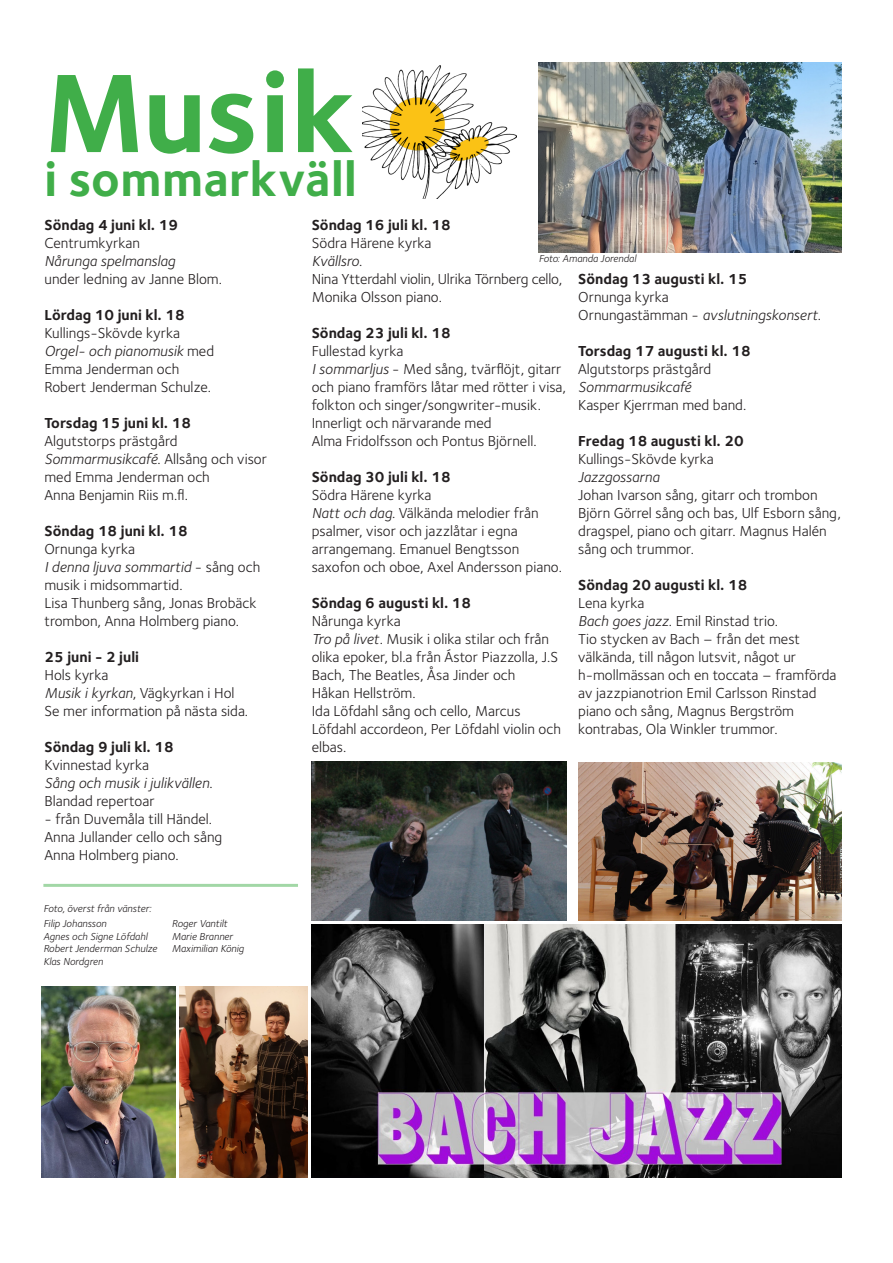
<style>
.page{position:relative;width:893px;height:1263px;background:#fff}
.page>*{position:absolute;margin:0;border:0;box-sizing:border-box;transform-origin:0 0}
.t1{font:700 115.5px "Foundry Sterling OT3";color:#40ae49}
.t2{font:700 49.5px "Foundry Sterling OT3";letter-spacing:.01em;color:#40ae49}
.t3{font:15px/18px "Foundry Sterling OT3";color:#231f20}
.t4{font:700 15px/18px "Foundry Sterling OT3";color:#231f20}
.t5{font:italic 10.5px/12.6px "Foundry Sterling OT3";color:#231f20}
.s1{font-weight:400}
.s2{font-style:italic}
.s3{font-weight:700}
</style>
<div class="page">
<img style="left:180px;top:986px;width:128px;height:191px">
<img style="left:312px;top:924px;width:529px;height:253px">
<img style="left:312px;top:762px;width:254px;height:158px">
<img style="left:578px;top:762px;width:264px;height:158px">
<img style="left:539px;top:63px;width:302px;height:189px">
<img style="left:41px;top:986px;width:134px;height:191px">
<hr style="left:43px;top:884px;width:255px;height:3px;background:#40ae49">
<img style="left:362px;top:66px;width:154px;height:132px">
<p class="t1" style="left:44px;top:21px;width:311px">Musik</p>
<p class="t2" style="left:44px;top:140px;width:314px">i sommarkväll</p>
<p class="t4" style="left:44px;top:215px;width:135px">Söndag 4 juni kl. 19<br><span class="s1">Centrumkyrkan</span></p>
<p class="t3" style="left:44px;top:251px;width:179px"><span class="s2">Nårunga spelmanslag<br></span>under ledning av Janne Blom.</p>
<p class="t3" style="left:44px;top:305px;width:142px"><span class="s3">Lördag 10 juni kl. 18<br></span>Kullings-Skövde kyrka</p>
<p class="t3" style="left:44px;top:341px;width:171px"><span class="s2">Orgel- och pianomusik</span> med<br>Emma Jenderman och<br>Robert Jenderman Schulze.</p>
<p class="t3" style="left:44px;top:413px;width:224px"><span class="s3">Torsdag 15 juni kl. 18<br></span>Algutstorps prästgård<br><span class="s2">Sommarmusikcafé</span>. Allsång och visor med Emma Jenderman och<br>Anna Benjamin Riis m.fl.</p>
<p class="t4" style="left:44px;top:521px;width:145px">Söndag 18 juni kl. 18</p>
<p class="t3" style="left:44px;top:539px;width:217px">Ornunga kyrka<br><span class="s2">I denna ljuva sommartid</span> - sång och musik i midsommartid.<br>Lisa Thunberg sång, Jonas Brobäck trombon, Anna Holmberg piano.</p>
<p class="t3" style="left:44px;top:647px;width:205px"><span class="s3">25 juni - 2 juli<br></span>Hols kyrka<br><span class="s2">Musik i kyrkan</span>, Vägkyrkan i Hol<br>Se mer information på nästa sida.</p>
<p class="t4" style="left:44px;top:737px;width:131px">Söndag 9 juli kl. 18</p>
<p class="t3" style="left:44px;top:755px;width:170px">Kvinnestad kyrka<br><span class="s2">Sång och musik i julikvällen</span>.<br>Blandad repertoar</p>
<p class="t3" style="left:44px;top:809px;width:179px">- från Duvemåla till Händel.<br>Anna Jullander cello och sång<br>Anna Holmberg piano.</p>
<p class="t4" style="left:312px;top:215px;width:140px">Söndag 16 juli kl. 18<br><span class="s1">Södra Härene kyrka</span></p>
<p class="t3" style="left:312px;top:251px;width:252px"><span class="s2">Kvällsro.<br></span>Nina Ytterdahl violin, Ulrika Törnberg cello,<br>Monika Olsson piano.</p>
<p class="t3" style="left:312px;top:323px;width:256px"><span class="s3">Söndag 23 juli kl. 18<br></span>Fullestad kyrka<br><span class="s2">I sommarljus</span> - Med sång, tvärflöjt, gitarr och piano framförs låtar med rötter i visa, folkton och singer/songwriter-musik.<br>Innerligt och närvarande med<br>Alma Fridolfsson och Pontus Björnell.</p>
<p class="t4" style="left:312px;top:467px;width:140px">Söndag 30 juli kl. 18<br><span class="s1">Södra Härene kyrka</span></p>
<p class="t3" style="left:312px;top:503px;width:252px"><span class="s2">Natt och dag.</span> Välkända melodier från psalmer, visor och jazzlåtar i egna arrangemang. Emanuel Bengtsson saxofon och oboe, Axel Andersson piano.</p>
<p class="t3" style="left:312px;top:593px;width:251px"><span class="s3">Söndag 6 augusti kl. 18<br></span>Nårunga kyrka<br><span class="s2">Tro på livet.</span> Musik i olika stilar och från olika epoker, bl.a från Ástor Piazzolla, J.S<br>Bach, The Beatles, Åsa Jinder och<br>Håkan Hellström.<br>Ida Löfdahl sång och cello, Marcus<br>Löfdahl accordeon, Per Löfdahl violin och elbas.</p>
<p class="t5" style="left:539px;top:252px;width:99px">Foto: Amanda Jorendal</p>
<p class="t3" style="left:578px;top:269px;width:244px"><span class="s3">Söndag 13 augusti kl. 15<br></span>Ornunga kyrka<br>Ornungastämman - <span class="s2">avslutningskonsert</span>.</p>
<p class="t3" style="left:578px;top:341px;width:174px"><span class="s3">Torsdag 17 augusti kl. 18<br></span>Algutstorps prästgård<br><span class="s2">Sommarmusikcafé<br></span>Kasper Kjerrman med band.</p>
<p class="t3" style="left:578px;top:431px;width:264px"><span class="s3">Fredag 18 augusti kl. 20<br></span>Kullings-Skövde kyrka<br><span class="s2">Jazzgossarna<br></span>Johan Ivarson sång, gitarr och trombon<br>Björn Görrel sång och bas, Ulf Esborn sång, dragspel, piano och gitarr. Magnus Halén sång och trummor.</p>
<p class="t3" style="left:578px;top:575px;width:260px"><span class="s3">Söndag 20 augusti kl. 18<br></span>Lena kyrka<br><span class="s2">Bach goes jazz.</span> Emil Rinstad trio.<br>Tio stycken av Bach – från det mest välkända, till någon lutsvit, något ur h-mollmässan och en toccata – framförda av jazzpianotrion Emil Carlsson Rinstad piano och sång, Magnus Bergström kontrabas, Ola Winkler trummor.</p>
<p class="t5" style="left:43px;top:901px;width:110px">Foto, överst från vänster:</p>
<p class="t5" style="left:43px;top:916px;width:115px">Filip Johansson<br>Agnes och Signe Löfdahl<br>Robert Jenderman Schulze<br>Klas Nordgren</p>
<p class="t5" style="left:172px;top:917px;width:63px">Roger Vantilt<br>Marie Branner</p>
<p class="t5" style="left:172px;top:942px;width:74px">Maximilian König</p>
</div>
